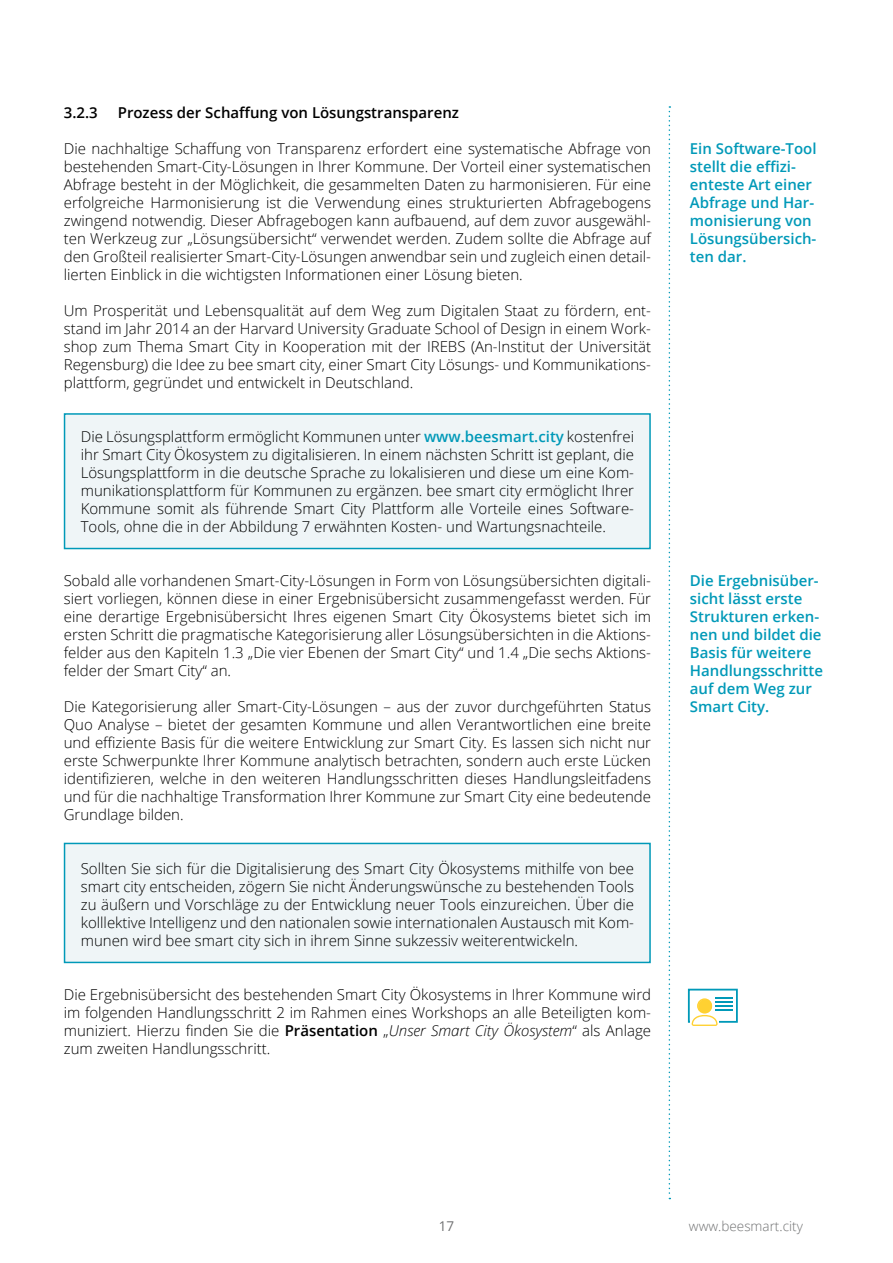
<style>
.page{position:relative;width:893px;height:1263px;background:#fff}
.page>*{position:absolute;margin:0;border:0;box-sizing:border-box;transform-origin:0 0}
.t1{font:300 15px/18px "Open Sans";color:#000;text-align:justify}
.t2{font:600 15px/18px "Open Sans";color:#0099b8}
.t3{font:600 15px "Open Sans";color:#000}
.t4{font:300 13.5px "Open Sans";color:#707172}
.t5{font:13.5px "Open Sans";color:#707172}
.s1{font-weight:600;color:#0099b8}
.s2{font-weight:600}
.s3{font-style:italic}
</style>
<div class="page">
<svg style="left:669px;top:106px;width:1px;height:1093px"></svg>
<div style="left:64px;top:843px;width:587px;height:120px;background:#eff5f7;border:2px solid #0099b8"></div>
<div style="left:64px;top:413px;width:587px;height:136px;background:#eff5f7;border:2px solid #0099b8"></div>
<div style="left:688px;top:989px;width:50px;height:34px;border:2px solid #0099b8"></div>
<div style="left:691px;top:1016px;width:28px;height:11px;background:#fff"></div>
<svg style="left:692px;top:997px;width:41px;height:29px"></svg>
<div style="left:698px;top:999px;width:14px;height:14px;background:#ffd132;border-radius:50%"></div>
<p class="t3" style="left:64px;top:102px;width:397px">3.2.3 Prozess der Schaffung von Lösungstransparenz</p>
<p class="t1" style="left:64px;top:139px;width:589px">Die nachhaltige Schaffung von Transparenz erfordert eine systematische Abfrage von bestehenden Smart-City-Lösungen in Ihrer Kommune. Der Vorteil einer systematischen Abfrage besteht in der Möglichkeit, die gesammelten Daten zu harmonisieren. Für eine erfolgreiche Harmonisierung ist die Verwendung eines strukturierten Abfragebogens zwingend notwendig. Dieser Abfragebogen kann aufbauend, auf dem zuvor ausgewähl&shy;ten Werkzeug zur „Lösungsübersicht“ verwendet werden. Zudem sollte die Abfrage auf den Großteil realisierter Smart-City-Lösungen anwendbar sein und zugleich einen detail&shy;lierten Einblick in die wichtigsten Informationen einer Lösung bieten.</p>
<p class="t1" style="left:64px;top:301px;width:589px">Um Prosperität und Lebensqualität auf dem Weg zum Digitalen Staat zu fördern, ent&shy;stand im Jahr 2014 an der Harvard University Graduate School of Design in einem Work&shy;shop zum Thema Smart City in Kooperation mit der IREBS (An-Institut der Universität Regensburg) die Idee zu bee smart city, einer Smart City Lösungs- und Kommunikations&shy;plattform, gegründet und entwickelt in Deutschland.</p>
<p class="t1" style="left:81px;top:427px;width:555px">Die Lösungsplattform ermöglicht Kommunen unter <span class="s1">www.beesmart.city</span> kostenfrei ihr Smart City Ökosystem zu digitalisieren. In einem nächsten Schritt ist geplant, die Lösungsplattform in die deutsche Sprache zu lokalisieren und diese um eine Kom&shy;munikationsplattform für Kommunen zu ergänzen. bee smart city ermöglicht Ihrer Kommune somit als führende Smart City Plattform alle Vorteile eines Software-Tools, ohne die in der Abbildung 7 erwähnten Kosten- und Wartungsnachteile.</p>
<p class="t1" style="left:64px;top:571px;width:589px">Sobald alle vorhandenen Smart-City-Lösungen in Form von Lösungsübersichten digitali&shy;siert vorliegen, können diese in einer Ergebnisübersicht zusammengefasst werden. Für eine derartige Ergebnisübersicht Ihres eigenen Smart City Ökosystems bietet sich im ersten Schritt die pragmatische Kategorisierung aller Lösungsübersichten in die Aktions&shy;felder aus den Kapiteln 1.3 „Die vier Ebenen der Smart City“ und 1.4 „Die sechs Aktions&shy;felder der Smart City“ an.</p>
<p class="t1" style="left:64px;top:697px;width:589px">Die Kategorisierung aller Smart-City-Lösungen – aus der zuvor durchgeführten Status Quo Analyse – bietet der gesamten Kommune und allen Verantwortlichen eine breite und effiziente Basis für die weitere Entwicklung zur Smart City. Es lassen sich nicht nur erste Schwerpunkte Ihrer Kommune analytisch betrachten, sondern auch erste Lücken identifizieren, welche in den weiteren Handlungsschritten dieses Handlungsleitfadens und für die nachhaltige Transformation Ihrer Kommune zur Smart City eine bedeutende Grundlage bilden.</p>
<p class="t1" style="left:81px;top:859px;width:555px">Sollten Sie sich für die Digitalisierung des Smart City Ökosystems mithilfe von bee smart city entscheiden, zögern Sie nicht Änderungswünsche zu bestehenden Tools zu äußern und Vorschläge zu der Entwicklung neuer Tools einzureichen. Über die kolllektive Intelligenz und den nationalen sowie internationalen Austausch mit Kom&shy;munen wird bee smart city sich in ihrem Sinne sukzessiv weiterentwickeln.</p>
<p class="t1" style="left:64px;top:985px;width:589px">Die Ergebnisübersicht des bestehenden Smart City Ökosystems in Ihrer Kommune wird im folgenden Handlungsschritt 2 im Rahmen eines Workshops an alle Beteiligten kom&shy;muniziert. Hierzu finden Sie die <span class="s2">Präsentation</span> „<span class="s3">Unser Smart City Ökosystem</span>“ als Anlage zum zweiten Handlungsschritt.</p>
<p class="t2" style="left:690px;top:139px;width:128px">Ein Software-Tool stellt die effizi&shy;enteste Art einer<br>Abfrage und Har&shy;monisierung von<br>Lösungsübersich&shy;ten dar.</p>
<p class="t2" style="left:690px;top:571px;width:135px">Die Ergebnisüber&shy;sicht lässt erste<br>Strukturen erken&shy;nen und bildet die<br>Basis für weitere<br>Handlungsschritte auf dem Weg zur<br>Smart City.</p>
<p class="t5" style="left:439px;top:1216px;width:17px">17</p>
<p class="t4" style="left:689px;top:1216px;width:115px">www.beesmart.city</p>
</div>
